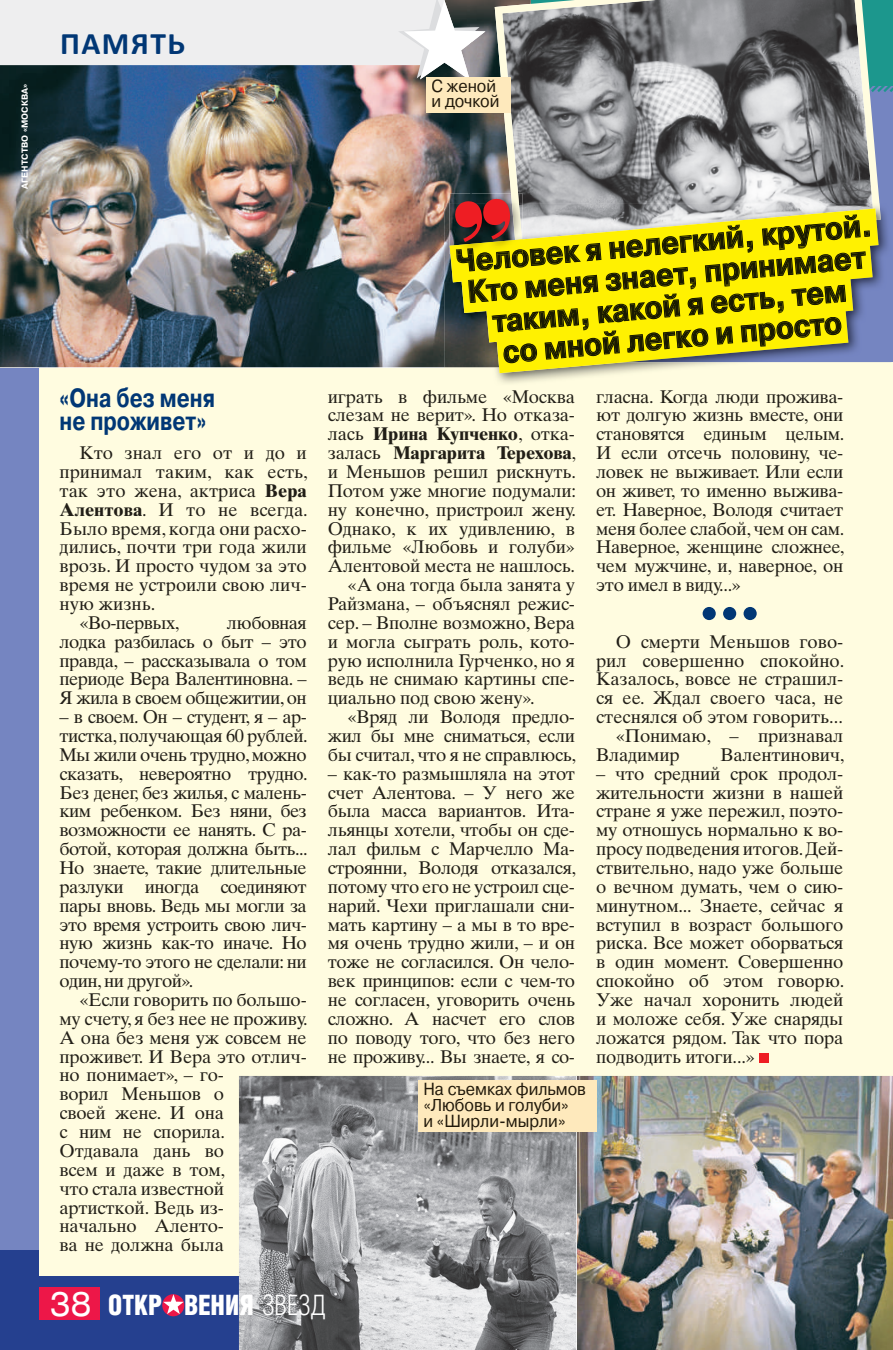
<style>
.page{position:relative;width:893px;height:1350px;background:#fff}
.page>*{position:absolute;margin:0;border:0;box-sizing:border-box;transform-origin:0 0}
.t1{font:700 31.5px/31.5px "Pragmatica";color:#191a00;text-align:center;scale:.9 1}
.t2{font:700 31.5px "Calibri";letter-spacing:.045em;color:#013775}
.t3{font:900 28.18px "Helios Cond";color:#fff;scale:.92 1}
.t4{font:700 26.25px/22.8px "Pragmatica";color:#013775;scale:.8 1}
.t5{font:18.38px/18.9px "Times Ten LTCYR";letter-spacing:-.01em;color:#211e17;text-align:justify}
.t6{font:700 18.38px "Times Ten LTCYR";letter-spacing:-.01em;color:#211e17}
.t7{font:18.38px "Times Ten LTCYR";letter-spacing:-.03em;color:#211e17}
.t8{font:17.5px/15.8px "Pragmatica";color:#20180a;scale:.93 1}
.t9{font:700 8.75px "Pragmatica";letter-spacing:.01em;color:#fff}
.s1{font-weight:700}
.s2{font-weight:400}
.s3{font-family:"Helios Ext";font-weight:400;font-size:33.43px}
.s4{font-weight:300}
</style>
<div class="page">
<div style="left:0;top:0;width:893px;height:1349px;background:#7585c1"></div>
<div style="left:0;top:1250px;width:893px;height:99px;background:#25408f"></div>
<div style="left:40px;top:362px;width:853px;height:913px;background:#fffce0"></div>
<div style="left:703px;top:607px;width:13px;height:13px;background:#013775;border-radius:50%"></div>
<div style="left:723px;top:607px;width:13px;height:13px;background:#013775;border-radius:50%"></div>
<div style="left:744px;top:607px;width:13px;height:13px;background:#013775;border-radius:50%"></div>
<div style="left:759px;top:1052px;width:10px;height:10px;background:#ee1d23"></div>
<img style="left:0;top:80px;width:471px;height:287px">
<img style="left:471px;top:0;width:24px;height:193px">
<svg style="left:495px;top:0;width:386px;height:203px;background:#86898a"></svg>
<svg style="left:0;top:0;width:485px;height:80px;background:#cacdd3"></svg>
<img style="left:878px;top:209px;width:10px;height:75px">
<img style="left:444px;top:362px;width:447px;height:21px">
<img style="left:444px;top:203px;width:6px;height:164px">
<img style="left:878px;top:203px;width:3px;height:17px">
<svg style="left:450px;top:193px;width:428px;height:180px;background:#c5bc34"></svg>
<img style="left:576px;top:1075px;width:317px;height:274px">
<img style="left:239px;top:1075px;width:337px;height:274px">
<div style="left:40px;top:1287px;width:60px;height:32px;background:#ed1748"></div>
<svg style="left:162px;top:1294px;width:22px;height:22px"></svg>
<svg style="left:163px;top:1294px;width:21px;height:19px"></svg>
<div style="left:418px;top:1080px;width:179px;height:19px;background:#fee9bc"></div>
<div style="left:418px;top:1096px;width:179px;height:19px;background:#fee9bc"></div>
<div style="left:418px;top:1112px;width:179px;height:19px;background:#fee9bc"></div>
<hr style="left:462px;top:1097px;width:88px;height:1px;background:#20180a">
<div style="left:427px;top:77px;width:84px;height:20px;background:#fee9bc"></div>
<div style="left:427px;top:93px;width:84px;height:19px;background:#fee9bc"></div>
<p class="t9" style="left:19px;top:188px;width:106px;rotate:-90deg">АГЕНТСТВО «МОСКВА»</p>
<h1 class="t2" style="left:60px;top:30px;width:126px">ПАМЯТЬ</h1>
<p class="t8" style="left:432px;top:78px;width:74px">С женой и дочкой</p>
<h3 class="t4" style="left:60px;top:386px;width:196px">«Она без меня не проживет»</h3>
<p class="t5" style="left:79px;top:443px;width:229px">Кто знал его от и до и</p>
<p class="t5" style="left:60px;top:462px;width:250px">принимал таким, как есть,</p>
<p class="t5" style="left:60px;top:481px;width:249px">так это жена, актриса <span class="s1">Вера</span></p>
<p class="t5" style="left:60px;top:500px;width:250px"><span class="s1">Алентова</span>. И то не всегда.</p>
<p class="t5" style="left:60px;top:518px;width:249px">Было время, когда они расхо-</p>
<p class="t5" style="left:60px;top:537px;width:249px">дились, почти три года жили</p>
<p class="t5" style="left:60px;top:556px;width:249px">врозь. И просто чудом за это</p>
<p class="t5" style="left:60px;top:575px;width:249px">время не устроили свою лич-</p>
<p class="t5" style="left:60px;top:594px;width:97px">ную жизнь.</p>
<p class="t7" style="left:79px;top:611px;width:102px">«Во-первых,</p>
<p class="t5" style="left:60px;top:613px;width:249px;text-indent:167px">любовная лодка разбилась о быт – это правда, – рассказывала о том периоде Вера Валентиновна. – Я жила в своем общежитии, он</p>
<p class="t5" style="left:60px;top:707px;width:250px">– в своем. Он – студент, я – ар&shy;тистка, получающая 60 рублей.<br>Мы жили очень трудно, можно сказать, невероятно трудно.<br>Без денег, без жилья, с малень&shy;ким ребенком. Без няни, без возможности ее нанять. С ра&shy;ботой, которая должна быть...<br>Но знаете, такие длительные разлуки иногда соединяют пары вновь. Ведь мы могли за это время устроить свою лич&shy;ную жизнь как-то иначе. Но почему-то этого не сделали: ни один, ни другой».</p>
<p class="t5" style="left:60px;top:990px;width:250px;text-align:left;text-indent:20px">«Если говорить по большо&shy;му счету, я без нее не проживу.<br>А она без меня уж совсем не проживет. И Вера это отлич&shy;но понимает», – го-<br>ворил Меньшов о<br>своей жене. И она<br>с ним не спорила.<br>Отдавала дань во<br>всем и даже в том,<br>что стала известной артисткой. Ведь из-<br>начально Аленто-<br>ва не должна была</p>
<h1 class="t1" style="left:455px;top:246px;width:465px;rotate:-5deg">Человек я нелегкий, крутой.<br>Кто меня знает, принимает таким какой я есть, тем</h1>
<h1 class="t1" style="left:499px;top:305px;width:380px;text-align:left;text-indent:80px;rotate:-5deg">,<br>со мной легко и просто</h1>
<p class="t5" style="left:328px;top:387px;width:249px">играть в фильме «Москва</p>
<p class="t5" style="left:328px;top:405px;width:249px">слезам не верит». Но отказа-</p>
<p class="t6" style="left:328px;top:423px;width:249px"><span class="s2">лась</span> Ирина Купченко<span class="s2">, отка-</span></p>
<p class="t6" style="left:328px;top:442px;width:250px"><span class="s2">залась</span> Маргарита Терехова<span class="s2">,</span></p>
<p class="t5" style="left:328px;top:462px;width:250px">и Меньшов решил рискнуть.</p>
<p class="t5" style="left:328px;top:481px;width:250px">Потом уже многие подумали:</p>
<p class="t5" style="left:328px;top:500px;width:250px">ну конечно, пристроил жену.</p>
<p class="t5" style="left:328px;top:518px;width:249px">Однако, к их удивлению, в</p>
<p class="t5" style="left:328px;top:537px;width:249px">фильме «Любовь и голуби»</p>
<p class="t5" style="left:328px;top:556px;width:249px">Алентовой места не нашлось.</p>
<p class="t5" style="left:348px;top:575px;width:229px">«А она тогда была занята у</p>
<p class="t5" style="left:328px;top:594px;width:249px">Райзмана, – объяснял режис-</p>
<p class="t5" style="left:328px;top:613px;width:249px">сер. – Вполне возможно, Вера</p>
<p class="t5" style="left:328px;top:632px;width:249px">и могла сыграть роль, кото-</p>
<p class="t5" style="left:328px;top:650px;width:249px">рую исполнила Гурченко, но я</p>
<p class="t5" style="left:328px;top:669px;width:249px">ведь не снимаю картины спе-</p>
<p class="t5" style="left:328px;top:688px;width:208px">циально под свою жену».</p>
<p class="t5" style="left:348px;top:707px;width:229px">«Вряд ли Володя предло-</p>
<p class="t5" style="left:328px;top:726px;width:249px">жил бы мне сниматься, если</p>
<p class="t5" style="left:328px;top:745px;width:250px">бы считал, что я не справлюсь,</p>
<p class="t5" style="left:328px;top:764px;width:250px">– как-то размышляла на этот счет Алентова. – У него же была масса вариантов. Ита&shy;льянцы хотели, чтобы он сде&shy;лал фильм с Марчелло Ма&shy;строянни, Володя отказался, потому что его не устроил сце&shy;нарий. Чехи приглашали сни&shy;мать картину – а мы в то вре&shy;мя очень трудно жили, – и он тоже не согласился. Он чело&shy;век принципов: если с чем-то не согласен, уговорить очень сложно. А насчет его слов по поводу того, что без него не проживу... Вы знаете, я со-</p>
<p class="t8" style="left:423px;top:1081px;width:176px">На съемках фильмов «Любовь и голуби»<br>и «Ширли-мырли»</p>
<p class="t5" style="left:596px;top:387px;width:250px">гласна. Когда люди прожива&shy;ют долгую жизнь вместе, они становятся единым целым.<br>И если отсечь половину, че&shy;ловек не выживает. Или если он живет, то именно выжива&shy;ет. Наверное, Володя считает меня более слабой, чем он сам.<br>Наверное, женщине сложнее, чем мужчине, и, наверное, он это имел в виду...»</p>
<p class="t5" style="left:616px;top:632px;width:229px">О смерти Меньшов гово-</p>
<p class="t5" style="left:596px;top:650px;width:250px">рил совершенно спокойно.</p>
<p class="t5" style="left:596px;top:669px;width:249px">Казалось, вовсе не страшил-</p>
<p class="t5" style="left:596px;top:688px;width:249px">ся ее. Ждал своего часа, не</p>
<p class="t5" style="left:596px;top:707px;width:248px">стеснялся об этом говорить...</p>
<p class="t5" style="left:616px;top:726px;width:229px">«Понимаю, – признавал</p>
<p class="t5" style="left:596px;top:745px;width:85px">Владимир</p>
<p class="t5" style="left:721px;top:745px;width:125px">Валентинович,</p>
<p class="t5" style="left:596px;top:764px;width:250px">– что средний срок продол&shy;жительности жизни в нашей стране я уже пережил, поэто&shy;му отношусь нормально к во&shy;просу подведения итогов. Дей&shy;ствительно, надо уже больше о вечном думать, чем о сию&shy;минутном... Знаете, сейчас я вступил в возраст большого риска. Все может оборваться в один момент. Совершенно спокойно об этом говорю.<br>Уже начал хоронить людей и моложе себя. Уже снаряды ложатся рядом. Так что пора подводить итоги...»</p>
<h2 class="t3" style="left:50px;top:1289px;width:302px"><span class="s3">38</span> OТКР ВЕНИЯ <span class="s4">ЗВЕЗД</span></h2>
</div>
